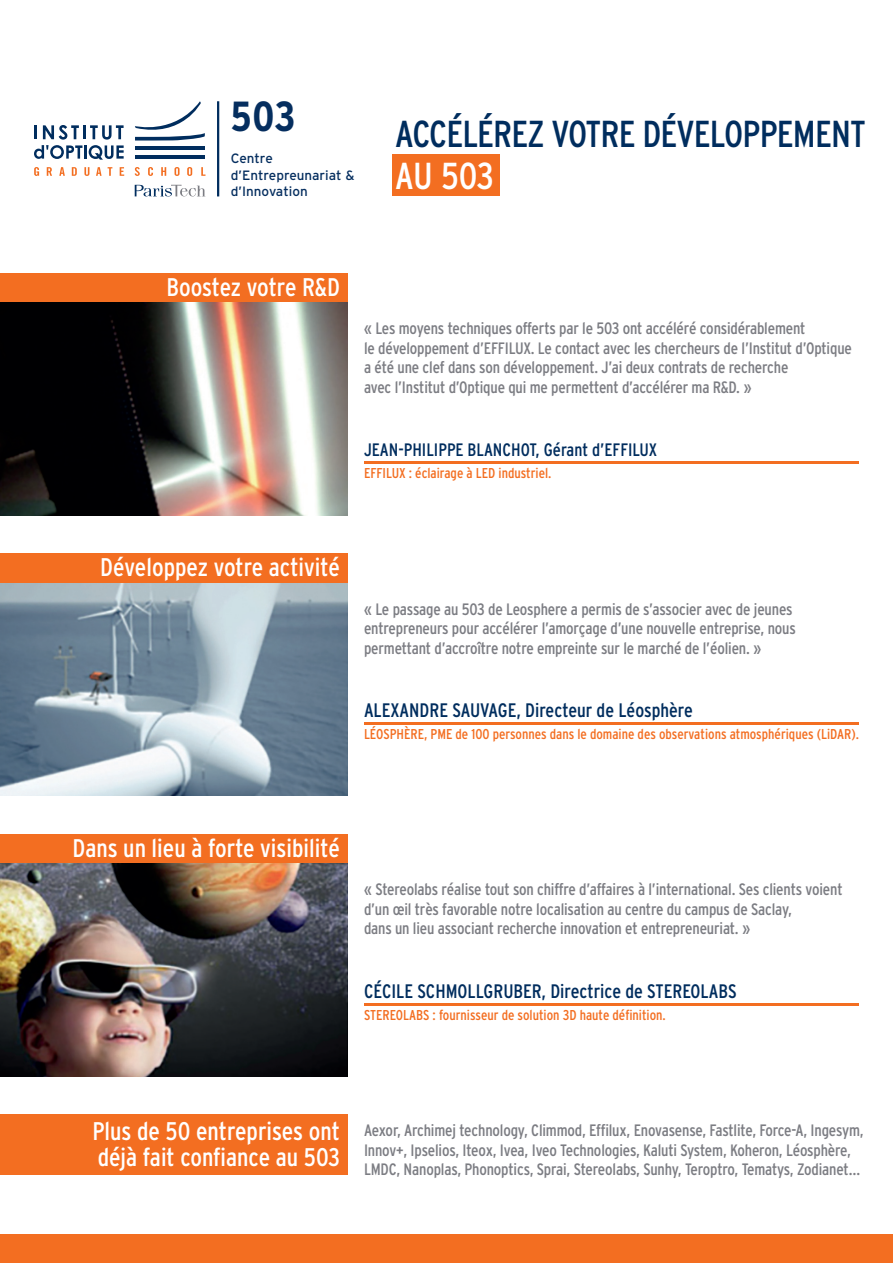
<style>
.page{position:relative;width:893px;height:1263px;background:#fff}
.page>*{position:absolute;margin:0;border:0;box-sizing:border-box;transform-origin:0 0}
.t1{font:700 condensed 42px "Interstate";color:#052e5f}
.t2{font:condensed 37.5px "Interstate";letter-spacing:-.02em;color:#002d5e}
.t3{font:condensed 37.5px "Interstate";color:#fff}
.t4{font:condensed 25.5px/25.5px "Interstate";color:#fff}
.t5{font:condensed 19.5px "Interstate";color:#002d5e}
.t6{font:condensed 18px "Interstate";color:#002d5e}
.t7{font:condensed 16.5px/19.5px "Interstate";letter-spacing:-.01em;color:#7c7d83}
.t8{font:condensed 14.25px "Interstate";color:#f36e21}
.t9{font:13.5px/16.5px "Interstate";color:#052e5f}
</style>
<div class="page">
<div style="left:392px;top:155px;width:108px;height:41px;background:#f36e21"></div>
<div style="left:0;top:1234px;width:893px;height:29px;background:#f36e21"></div>
<div style="left:0;top:273px;width:347px;height:30px;background:#f36e21"></div>
<div style="left:0;top:554px;width:347px;height:29px;background:#f36e21"></div>
<div style="left:0;top:834px;width:347px;height:29px;background:#f36e21"></div>
<div style="left:0;top:1115px;width:347px;height:60px;background:#f36e21"></div>
<img style="left:0;top:303px;width:347px;height:212px">
<img style="left:0;top:583px;width:347px;height:213px">
<img style="left:0;top:863px;width:347px;height:213px">
<hr style="left:364px;top:461px;width:495px;height:3px;background:#f36e21">
<hr style="left:364px;top:722px;width:495px;height:3px;background:#f36e21">
<hr style="left:364px;top:1003px;width:495px;height:3px;background:#f36e21">
<hr style="left:135px;top:155px;width:70px;height:4px;background:#002d5e">
<hr style="left:135px;top:146px;width:70px;height:3px;background:#002d5e">
<svg style="left:135px;top:101px;width:70px;height:40px"></svg>
<hr style="left:83px;top:125px;width:3px;height:14px;background:#002d5e">
<svg style="left:34px;top:125px;width:48px;height:34px"></svg>
<hr style="left:84px;top:145px;width:3px;height:14px;background:#002d5e">
<svg style="left:89px;top:125px;width:35px;height:35px"></svg>
<svg style="left:34px;top:167px;width:5px;height:9px"></svg>
<svg style="left:47px;top:167px;width:5px;height:9px"></svg>
<svg style="left:59px;top:167px;width:6px;height:9px"></svg>
<svg style="left:72px;top:167px;width:5px;height:9px"></svg>
<svg style="left:84px;top:167px;width:5px;height:9px"></svg>
<svg style="left:96px;top:167px;width:6px;height:9px"></svg>
<svg style="left:108px;top:167px;width:4px;height:9px"></svg>
<svg style="left:120px;top:167px;width:4px;height:9px"></svg>
<svg style="left:135px;top:167px;width:5px;height:9px"></svg>
<svg style="left:148px;top:167px;width:5px;height:9px"></svg>
<svg style="left:161px;top:167px;width:5px;height:9px"></svg>
<svg style="left:175px;top:167px;width:5px;height:9px"></svg>
<svg style="left:187px;top:167px;width:5px;height:9px"></svg>
<svg style="left:201px;top:167px;width:4px;height:9px"></svg>
<svg style="left:135px;top:185px;width:70px;height:12px"></svg>
<hr style="left:217px;top:101px;width:2px;height:95px;background:#002d5e">
<h1 class="t1" style="left:231px;top:101px;width:67px">503</h1>
<p class="t9" style="left:231px;top:151px;width:125px">Centre d’Entrepreunariat &amp; d’Innovation</p>
<h2 class="t2" style="left:395px;top:120px;width:472px">ACCÉLÉREZ VOTRE DÉVELOPPEMENT</h2>
<h2 class="t3" style="left:395px;top:162px;width:100px">AU 503</h2>
<h3 class="t4" style="left:167px;top:276px;width:175px">Boostez votre R&amp;D</h3>
<p class="t7" style="left:364px;top:320px;width:489px">« Les moyens techniques offerts par le 503 ont accéléré considérablement<br>le développement d’EFFILUX. Le contact avec les chercheurs de l’Institut d’Optique a été une clef dans son développement. J’ai deux contrats de recherche<br>avec l’Institut d’Optique qui me permettent d’accélérer ma R&amp;D. »</p>
<p class="t6" style="left:364px;top:443px;width:295px">JEAN-PHILIPPE BLANCHOT, Gérant d’EFFILUX</p>
<p class="t8" style="left:364px;top:468px;width:189px">EFFILUX : éclairage à LED industriel.</p>
<h3 class="t4" style="left:100px;top:556px;width:241px">Développez votre activité</h3>
<p class="t7" style="left:364px;top:600px;width:433px">« Le passage au 503 de Leosphere a permis de s’associer avec de jeunes entrepreneurs pour accélérer l’amorçage d’une nouvelle entreprise, nous permettant d’accroître notre empreinte sur le marché de l’éolien. »</p>
<p class="t5" style="left:364px;top:703px;width:330px">ALEXANDRE SAUVAGE, Directeur de Léosphère</p>
<p class="t8" style="left:364px;top:729px;width:497px">LÉOSPHÈRE, PME de 100 personnes dans le domaine des observations atmosphériques (LiDAR).</p>
<h3 class="t4" style="left:72px;top:837px;width:269px">Dans un lieu à forte visibilité</h3>
<p class="t7" style="left:364px;top:881px;width:480px">« Stereolabs réalise tout son chiffre d’affaires à l’international. Ses clients voient d’un œil très favorable notre localisation au centre du campus de Saclay,<br>dans un lieu associant recherche innovation et entrepreneuriat. »</p>
<p class="t5" style="left:364px;top:984px;width:374px">CÉCILE SCHMOLLGRUBER, Directrice de STEREOLABS</p>
<p class="t8" style="left:364px;top:1010px;width:303px">STEREOLABS : fournisseur de solution 3D haute définition.</p>
<h3 class="t4" style="left:92px;top:1121px;width:249px">Plus de 50 entreprises ont déjà fait confiance au 503</h3>
<p class="t7" style="left:364px;top:1122px;width:501px">Aexor, Archimej technology, Climmod, Effilux, Enovasense, Fastlite, Force-A, Ingesym,<br>Innov+, Ipselios, Iteox, Ivea, Iveo Technologies, Kaluti System, Koheron, Léosphère,<br>LMDC, Nanoplas, Phonoptics, Sprai, Stereolabs, Sunhy, Teroptro, Tematys, Zodianet…</p>
</div>
